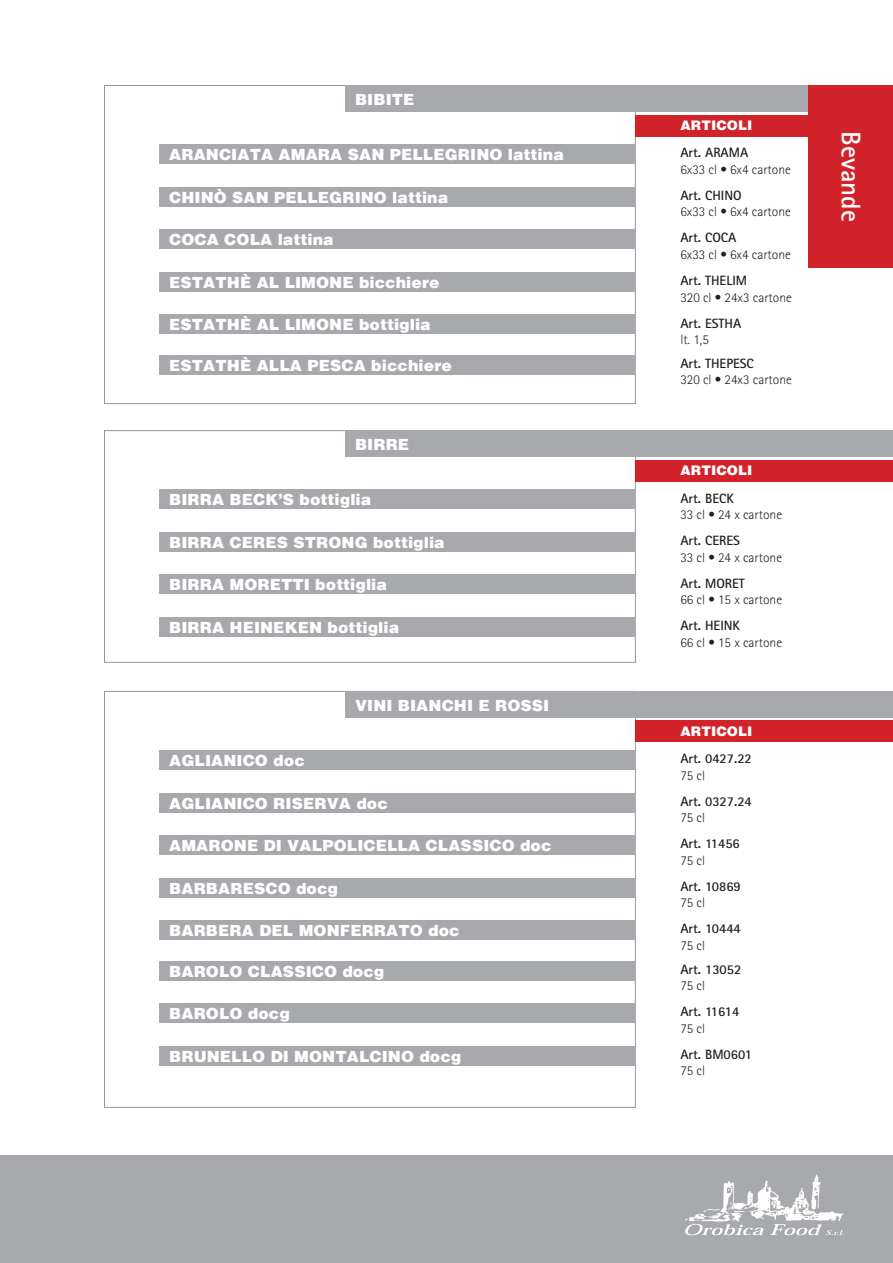
<style>
.page{position:relative;width:893px;height:1263px;background:#fff}
.page>*{position:absolute;margin:0;border:0;box-sizing:border-box;transform-origin:0 0}
.t1{font:700 27px "Rotis Sans Serif";color:#fff}
.t2{font:900 15.75px "Helvetica";color:#fff}
.t3{font:300 13.5px "Rotis Sans Serif";color:#231f20}
.t4{font:700 13.5px "Rotis Sans Serif";color:#231f20}
.t5{font:900 13.5px "Helvetica";color:#fff}
</style>
<div class="page">
<div style="left:0;top:1155px;width:893px;height:108px;background:#a7a9ac"></div>
<svg style="left:685px;top:1175px;width:159px;height:61px"></svg>
<div style="left:636px;top:115px;width:257px;height:21px;background:#d2232a"></div>
<div style="left:159px;top:145px;width:477px;height:19px;background:#a7a9ac"></div>
<div style="left:159px;top:187px;width:477px;height:19px;background:#a7a9ac"></div>
<div style="left:159px;top:230px;width:477px;height:19px;background:#a7a9ac"></div>
<div style="left:159px;top:272px;width:477px;height:19px;background:#a7a9ac"></div>
<div style="left:159px;top:315px;width:477px;height:19px;background:#a7a9ac"></div>
<div style="left:159px;top:355px;width:477px;height:19px;background:#a7a9ac"></div>
<div style="left:345px;top:85px;width:548px;height:27px;background:#a7a9ac"></div>
<div style="left:636px;top:460px;width:257px;height:21px;background:#d2232a"></div>
<div style="left:159px;top:490px;width:477px;height:19px;background:#a7a9ac"></div>
<div style="left:159px;top:532px;width:477px;height:19px;background:#a7a9ac"></div>
<div style="left:159px;top:575px;width:477px;height:19px;background:#a7a9ac"></div>
<div style="left:159px;top:617px;width:477px;height:19px;background:#a7a9ac"></div>
<div style="left:345px;top:430px;width:548px;height:27px;background:#a7a9ac"></div>
<div style="left:808px;top:85px;width:85px;height:183px;background:#d2232a"></div>
<div style="left:636px;top:721px;width:257px;height:21px;background:#d2232a"></div>
<div style="left:159px;top:751px;width:477px;height:19px;background:#a7a9ac"></div>
<div style="left:159px;top:793px;width:477px;height:19px;background:#a7a9ac"></div>
<div style="left:159px;top:836px;width:477px;height:19px;background:#a7a9ac"></div>
<div style="left:159px;top:878px;width:477px;height:19px;background:#a7a9ac"></div>
<div style="left:159px;top:921px;width:477px;height:19px;background:#a7a9ac"></div>
<div style="left:159px;top:961px;width:477px;height:19px;background:#a7a9ac"></div>
<div style="left:159px;top:1004px;width:477px;height:19px;background:#a7a9ac"></div>
<div style="left:159px;top:1046px;width:477px;height:19px;background:#a7a9ac"></div>
<div style="left:345px;top:691px;width:548px;height:27px;background:#a7a9ac"></div>
<p class="t2" style="left:355px;top:88px;width:61px">BIBITE</p>
<p class="t2" style="left:169px;top:144px;width:396px">ARANCIATA AMARA SAN PELLEGRINO lattina</p>
<p class="t2" style="left:169px;top:186px;width:281px">CHINÒ SAN PELLEGRINO lattina</p>
<p class="t2" style="left:169px;top:229px;width:166px">COCA COLA lattina</p>
<p class="t2" style="left:169px;top:271px;width:272px">ESTATHÈ AL LIMONE bicchiere</p>
<p class="t2" style="left:169px;top:314px;width:263px">ESTATHÈ AL LIMONE bottiglia</p>
<p class="t2" style="left:169px;top:354px;width:284px">ESTATHÈ ALLA PESCA bicchiere</p>
<p class="t2" style="left:355px;top:433px;width:56px">BIRRE</p>
<p class="t2" style="left:169px;top:489px;width:204px">BIRRA BECK’S bottiglia</p>
<p class="t2" style="left:169px;top:531px;width:277px">BIRRA CERES STRONG bottiglia</p>
<p class="t2" style="left:169px;top:574px;width:219px">BIRRA MORETTI bottiglia</p>
<p class="t2" style="left:169px;top:616px;width:232px">BIRRA HEINEKEN bottiglia</p>
<p class="t2" style="left:355px;top:694px;width:196px">VINI BIANCHI E ROSSI</p>
<p class="t2" style="left:169px;top:750px;width:137px">AGLIANICO doc</p>
<p class="t2" style="left:169px;top:792px;width:220px">AGLIANICO RISERVA doc</p>
<p class="t2" style="left:169px;top:835px;width:384px">AMARONE DI VALPOLICELLA CLASSICO doc</p>
<p class="t2" style="left:169px;top:877px;width:170px">BARBARESCO docg</p>
<p class="t2" style="left:169px;top:920px;width:292px">BARBERA DEL MONFERRATO doc</p>
<p class="t2" style="left:169px;top:960px;width:217px">BAROLO CLASSICO docg</p>
<p class="t2" style="left:169px;top:1002px;width:122px">BAROLO docg</p>
<p class="t2" style="left:169px;top:1045px;width:294px">BRUNELLO DI MONTALCINO docg</p>
<p class="t5" style="left:680px;top:116px;width:74px">ARTICOLI</p>
<p class="t4" style="left:680px;top:148px;width:69px">Art. ARAMA</p>
<p class="t3" style="left:680px;top:165px;width:112px">6x33 cl • 6x4 cartone</p>
<p class="t4" style="left:680px;top:191px;width:63px">Art. CHINO</p>
<p class="t3" style="left:680px;top:207px;width:112px">6x33 cl • 6x4 cartone</p>
<p class="t4" style="left:680px;top:233px;width:57px">Art. COCA</p>
<p class="t3" style="left:680px;top:250px;width:112px">6x33 cl • 6x4 cartone</p>
<p class="t4" style="left:680px;top:276px;width:68px">Art. THELIM</p>
<p class="t3" style="left:680px;top:292px;width:113px">320 cl • 24x3 cartone</p>
<p class="t4" style="left:680px;top:318px;width:62px">Art. ESTHA</p>
<p class="t3" style="left:680px;top:335px;width:30px">lt. 1,5</p>
<p class="t4" style="left:680px;top:359px;width:75px">Art. THEPESC</p>
<p class="t3" style="left:680px;top:375px;width:113px">320 cl • 24x3 cartone</p>
<p class="t5" style="left:680px;top:461px;width:74px">ARTICOLI</p>
<p class="t4" style="left:680px;top:493px;width:55px">Art. BECK</p>
<p class="t3" style="left:680px;top:510px;width:103px">33 cl • 24 x cartone</p>
<p class="t4" style="left:680px;top:536px;width:61px">Art. CERES</p>
<p class="t3" style="left:680px;top:552px;width:103px">33 cl • 24 x cartone</p>
<p class="t4" style="left:680px;top:578px;width:66px">Art. MORET</p>
<p class="t3" style="left:680px;top:595px;width:103px">66 cl • 15 x cartone</p>
<p class="t4" style="left:680px;top:621px;width:61px">Art. HEINK</p>
<p class="t3" style="left:680px;top:637px;width:103px">66 cl • 15 x cartone</p>
<p class="t5" style="left:680px;top:722px;width:74px">ARTICOLI</p>
<p class="t4" style="left:680px;top:754px;width:73px">Art. 0427.22</p>
<p class="t3" style="left:680px;top:771px;width:26px">75 cl</p>
<p class="t4" style="left:680px;top:797px;width:73px">Art. 0327.24</p>
<p class="t3" style="left:680px;top:813px;width:26px">75 cl</p>
<p class="t4" style="left:680px;top:839px;width:61px">Art. 11456</p>
<p class="t3" style="left:680px;top:856px;width:26px">75 cl</p>
<p class="t4" style="left:680px;top:882px;width:62px">Art. 10869</p>
<p class="t3" style="left:680px;top:898px;width:26px">75 cl</p>
<p class="t4" style="left:680px;top:924px;width:62px">Art. 10444</p>
<p class="t3" style="left:680px;top:941px;width:26px">75 cl</p>
<p class="t4" style="left:680px;top:965px;width:62px">Art. 13052</p>
<p class="t3" style="left:680px;top:981px;width:26px">75 cl</p>
<p class="t4" style="left:680px;top:1007px;width:60px">Art. 11614</p>
<p class="t3" style="left:680px;top:1024px;width:26px">75 cl</p>
<p class="t4" style="left:680px;top:1050px;width:73px">Art. BM0601</p>
<p class="t3" style="left:680px;top:1066px;width:26px">75 cl</p>
<h1 class="t1" style="left:860px;top:131px;width:92px;rotate:90deg">Bevande</h1>
</div>
